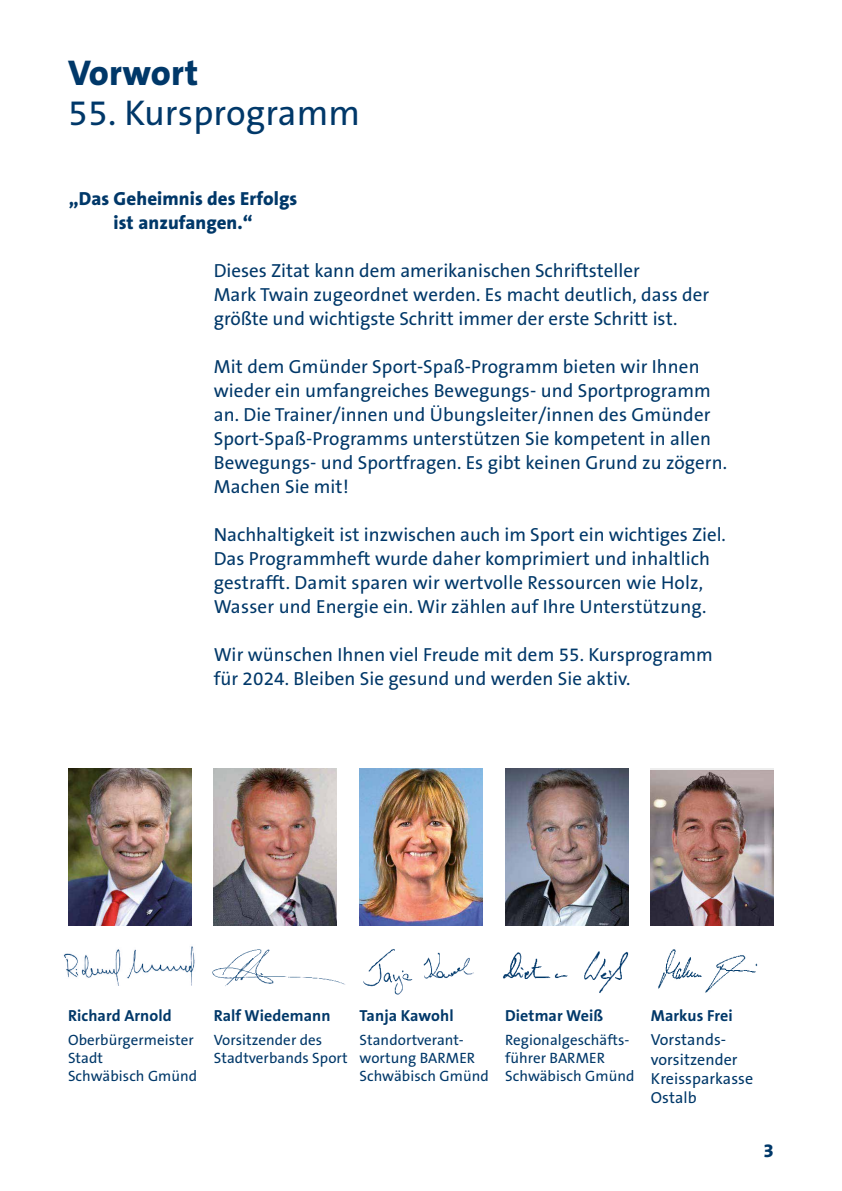
<style>
.page{position:relative;width:842px;height:1191px;background:#fff}
.page>*{position:absolute;margin:0;border:0;box-sizing:border-box;transform-origin:0 0}
.t1{font:36px "The Sans B5 Plain";letter-spacing:.005em;color:#003869}
.t2{font:800 36px "The Sans B8";letter-spacing:.005em;color:#003869}
.t3{font:19px/24px "The Sans B5 Plain";letter-spacing:.005em;color:#003869}
.t4{font:800 19px/24px "The Sans B8";letter-spacing:.005em;color:#003869;text-align:center}
.t5{font:700 16px "The Sans B7";letter-spacing:.005em;color:#003869}
.t6{font:16px/19.2px "The Sans B5 Plain";letter-spacing:.005em;color:#003869}
.t7{font:15px/18px "The Sans B5 Plain";letter-spacing:.005em;color:#003869}
</style>
<div class="page">
<img style="left:68px;top:768px;width:123px;height:157px">
<img style="left:214px;top:768px;width:123px;height:157px">
<img style="left:651px;top:770px;width:123px;height:155px">
<img style="left:359px;top:768px;width:123px;height:157px">
<img style="left:505px;top:768px;width:123px;height:157px">
<img style="left:363px;top:949px;width:111px;height:45px">
<img style="left:63px;top:946px;width:132px;height:39px">
<img style="left:212px;top:949px;width:134px;height:37px">
<img style="left:658px;top:949px;width:100px;height:44px">
<img style="left:503px;top:951px;width:126px;height:42px">
<h1 class="t2" style="left:68px;top:54px;width:132px">Vorwort</h1>
<h1 class="t1" style="left:68px;top:94px;width:294px">55. Kursprogramm</h1>
<p class="t4" style="left:69px;top:187px;width:230px">„Das Geheimnis des Erfolgs ist anzufangen.“</p>
<p class="t3" style="left:214px;top:259px;width:497px">Dieses Zitat kann dem amerikanischen Schriftsteller<br>Mark Twain zugeordnet werden. Es macht deutlich, dass der größte und wichtigste Schritt immer der erste Schritt ist.</p>
<p class="t3" style="left:214px;top:355px;width:515px">Mit dem Gmünder Sport-Spaß-Programm bieten wir Ihnen wieder ein umfangreiches Bewegungs- und Sportprogramm an. Die Trainer/innen und Übungsleiter/innen des Gmünder Sport-Spaß-Programms unterstützen Sie kompetent in allen Bewegungs- und Sportfragen. Es gibt keinen Grund zu zögern.<br>Machen Sie mit!</p>
<p class="t3" style="left:214px;top:523px;width:514px">Nachhaltigkeit ist inzwischen auch im Sport ein wichtiges Ziel.<br>Das Programmheft wurde daher komprimiert und inhaltlich gestrafft. Damit sparen wir wertvolle Ressourcen wie Holz, Wasser und Energie ein. Wir zählen auf Ihre Unterstützung.</p>
<p class="t3" style="left:214px;top:643px;width:501px">Wir wünschen Ihnen viel Freude mit dem 55. Kursprogramm für 2024. Bleiben Sie gesund und werden Sie aktiv.</p>
<p class="t5" style="left:68px;top:1007px;width:105px">Richard Arnold</p>
<p class="t7" style="left:68px;top:1032px;width:131px">Oberbürgermeister<br>Stadt<br>Schwäbisch Gmünd</p>
<p class="t5" style="left:214px;top:1007px;width:118px">Ralf Wiedemann</p>
<p class="t7" style="left:214px;top:1032px;width:136px">Vorsitzender des<br>Stadtverbands Sport</p>
<p class="t5" style="left:359px;top:1007px;width:96px">Tanja Kawohl</p>
<p class="t7" style="left:359px;top:1032px;width:131px">Standortverant&shy;wortung BARMER<br>Schwäbisch Gmünd</p>
<p class="t5" style="left:505px;top:1007px;width:99px">Dietmar Weiß</p>
<p class="t7" style="left:505px;top:1032px;width:131px">Regionalgeschäfts&shy;führer BARMER<br>Schwäbisch Gmünd</p>
<p class="t5" style="left:651px;top:1007px;width:83px">Markus Frei</p>
<p class="t6" style="left:651px;top:1031px;width:104px">Vorstands&shy;vorsitzender<br>Kreissparkasse<br>Ostalb</p>
<p class="t4" style="left:763px;top:1139px;width:12px">3</p>
</div>
